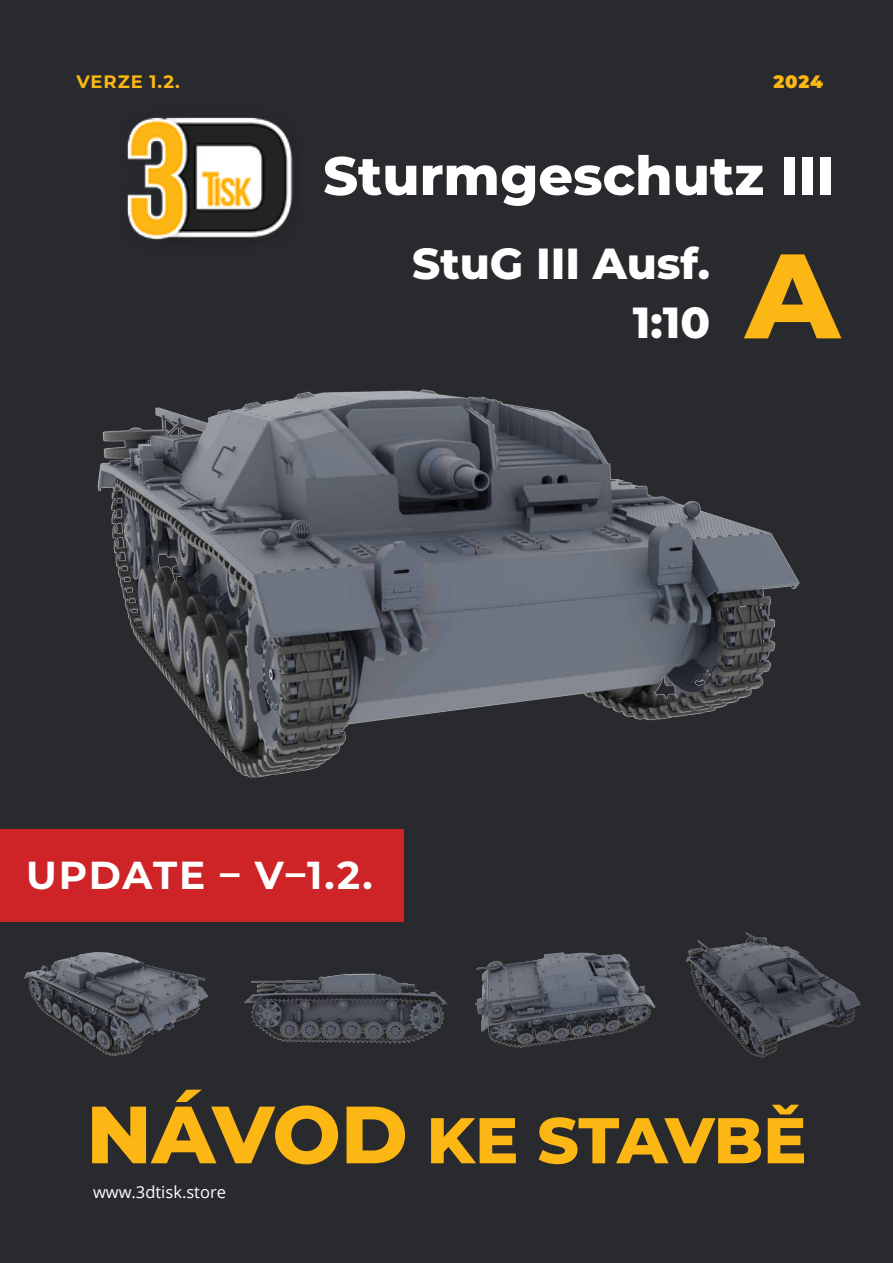
<style>
.page{position:relative;width:893px;height:1263px;background:#292a2e}
.page>*{position:absolute;margin:0;border:0;box-sizing:border-box;transform-origin:0 0}
.t1{font:800 120px "Montserrat";color:#fdb714}
.t2{font:800 64.5px "Montserrat";letter-spacing:-.01em;color:#fdb714}
.t3{font:800 54px "Montserrat";color:#fff}
.t4{font:800 43.5px/58.5px "Montserrat";color:#fff;text-align:right}
.t5{font:700 39px "Montserrat";letter-spacing:.04em;color:#fff}
.t6{font:700 18px "Montserrat";letter-spacing:.05em;color:#fdb714}
.t7{font:900 18px "Montserrat";color:#fdb714}
.t8{font:16.5px "Open Sans";color:#fff}
.s1{font-size:81px}
</style>
<div class="page">
<img style="left:97px;top:389px;width:703px;height:389px">
<img style="left:24px;top:952px;width:185px;height:104px">
<img style="left:475px;top:952px;width:181px;height:96px">
<img style="left:244px;top:973px;width:204px;height:71px">
<img style="left:686px;top:932px;width:175px;height:126px">
<hr style="left:446px;top:900px;width:1px;height:140px;background:#292a2e">
<div style="left:0;top:829px;width:404px;height:93px;background:#ce2427"></div>
<img style="left:127px;top:117px;width:166px;height:123px">
<p class="t6" style="left:77px;top:68px;width:105px">VERZE 1.2.</p>
<p class="t7" style="left:773px;top:68px;width:51px">2024</p>
<p class="t3" style="left:323px;top:136px;width:513px">Sturmgeschutz III</p>
<p class="t4" style="left:412px;top:232px;width:299px">StuG III Ausf.<br>1:10</p>
<h1 class="t1" style="left:745px;top:208px;width:96px">A</h1>
<p class="t5" style="left:26px;top:847px;width:348px">UPDATE – V–1.2.</p>
<p class="t2" style="left:86px;top:1093px;width:722px"><span class="s1">NÁVOD</span> KE STAVBĚ</p>
<p class="t8" style="left:93px;top:1181px;width:135px">www.3dtisk.store</p>
</div>
